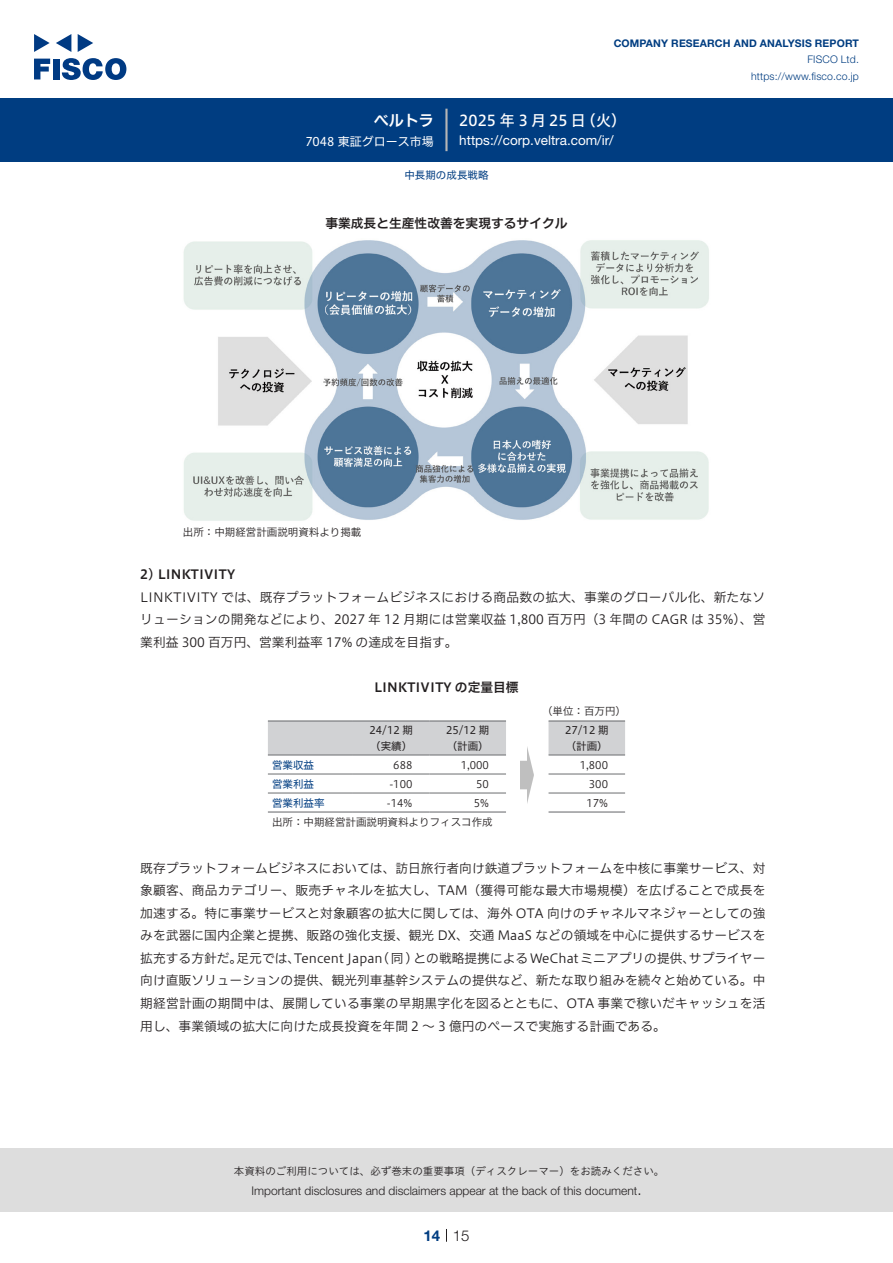
<style>
.page{position:relative;width:893px;height:1263px;background:#fff}
.page>*{position:absolute;margin:0;border:0;box-sizing:border-box;transform-origin:0 0}
.t1{font:15px "Hiragino UD Sans F Std N W5";letter-spacing:.21em;color:#fff}
.t2{font:15px "Hiragino UD Sans F Std N W6";color:#fff}
.t3{font:300 15px "Helvetica Neue LT Std";color:#231f20}
.t4{font:700 15px "Helvetica Neue LT Std";color:#003d81}
.t5{font:13.5px "Helvetica Neue LT Std";color:#fff}
.本文3mm{font:12.75px/22.5px "Hiragino UD Sans F Std N W3";color:#231f20;text-align:justify}
.チャートタイトル{font:12.75px "Hiragino UD Sans F Std N W6";color:#231f20}
.小タイトル3mm{font:12.75px "Hiragino UD Sans F Std N W6";color:#231f20}
.t6{font:300 12px "Helvetica Neue LT Std";color:#231f20}
.t7{font:12px "Hiragino UD Sans F Std N W4";color:#fff}
.t8{font:10.5px "Hiragino UD Sans Std W3";color:#231f20}
.表組み基本スタイル{font:10.5px "Hiragino UD Sans F Std N W3";color:#231f20}
.t9{font:700 10.5px "Helvetica Neue LT Std";letter-spacing:.015em;color:#003d81}
.t10{font:300 10.5px/16.5px "Helvetica Neue LT Std";letter-spacing:.015em;color:#003d81;text-align:right}
.表数字{font:10.5px "Hiragino UD Sans F Std N W3";color:#231f20}
.表上{font:10.5px "Hiragino UD Sans F Std N W4";color:#231f20}
.表左{font:10.5px "Hiragino UD Sans F Std N W4";color:#003d81}
.ヘッダー{font:10.5px "Hiragino UD Sans F Std N W4";color:#003d81}
.表単位{font:10.5px "Hiragino UD Sans F Std N W3";color:#231f20}
</style>
<div class="page">
<div style="left:0;top:1148px;width:893px;height:64px;background:#ddd"></div>
<svg style="left:34px;top:59px;width:16px;height:20px"></svg>
<div style="left:53px;top:59px;width:6px;height:20px;background:#003a83"></div>
<svg style="left:62px;top:58px;width:64px;height:22px"></svg>
<svg style="left:34px;top:34px;width:16px;height:18px"></svg>
<svg style="left:78px;top:34px;width:15px;height:18px"></svg>
<svg style="left:56px;top:34px;width:15px;height:18px"></svg>
<div style="left:0;top:98px;width:893px;height:64px;background:#003d81"></div>
<hr style="left:445px;top:109px;width:3px;height:42px;background:#b5b5b6">
<svg style="left:446px;top:1229px;width:1px;height:13px"></svg>
<img style="left:183px;top:240px;width:526px;height:281px">
<svg style="left:268px;top:721px;width:357px;height:34px;background:#d3d4d5"></svg>
<hr style="left:268px;top:755px;width:85px;height:1px;background:#6c6d70">
<hr style="left:353px;top:755px;width:76px;height:1px;background:#6c6d70">
<hr style="left:429px;top:755px;width:77px;height:1px;background:#6c6d70">
<hr style="left:268px;top:774px;width:85px;height:1px;background:#6c6d70">
<hr style="left:353px;top:774px;width:76px;height:1px;background:#6c6d70">
<hr style="left:429px;top:774px;width:77px;height:1px;background:#6c6d70">
<hr style="left:268px;top:793px;width:85px;height:1px;background:#6c6d70">
<hr style="left:353px;top:793px;width:76px;height:1px;background:#6c6d70">
<hr style="left:429px;top:793px;width:77px;height:1px;background:#6c6d70">
<hr style="left:268px;top:720px;width:85px;height:1px;background:#6c6d70">
<hr style="left:353px;top:720px;width:76px;height:1px;background:#6c6d70">
<hr style="left:429px;top:720px;width:77px;height:1px;background:#6c6d70">
<hr style="left:268px;top:811px;width:85px;height:1px;background:#6c6d70">
<hr style="left:353px;top:811px;width:76px;height:1px;background:#6c6d70">
<hr style="left:429px;top:811px;width:77px;height:1px;background:#6c6d70">
<hr style="left:549px;top:755px;width:76px;height:1px;background:#6c6d70">
<hr style="left:549px;top:774px;width:76px;height:1px;background:#6c6d70">
<hr style="left:549px;top:793px;width:76px;height:1px;background:#6c6d70">
<hr style="left:549px;top:720px;width:76px;height:1px;background:#6c6d70">
<hr style="left:549px;top:811px;width:76px;height:1px;background:#6c6d70">
<img style="left:520px;top:746px;width:14px;height:57px">
<p class="t2" style="left:374px;top:109px;width:62px">ベルトラ</p>
<p class="t7" style="left:305px;top:132px;width:130px">7048 東証グロース市場</p>
<p class="t9" style="left:614px;top:37px;width:247px">COMPANY RESEARCH AND ANALYSIS REPORT</p>
<p class="t10" style="left:751px;top:51px;width:109px">FISCO Ltd. https://www.fisco.co j p.</p>
<p class="t1" style="left:581px;top:109px;width:47px">（火(</p>
<p class="t1" style="left:459px;top:109px;width:128px">2025年3月25日</p>
<p class="t5" style="left:459px;top:132px;width:156px">https://corp.veltra.com /i r/</p>
<p class="ヘッダー" style="left:404px;top:167px;width:85px">中長期の成長戦略</p>
<p class="チャートタイトル" style="left:325px;top:214px;width:244px">事業成長と生産性改善を実現するサイクル</p>
<p class="表組み基本スタイル" style="left:183px;top:524px;width:180px">出所：中期経営計画説明資料より掲載</p>
<p class="小タイトル3mm" style="left:140px;top:565px;width:97px">2) LINKTIVITY</p>
<p class="本文3mm" style="left:140px;top:585px;width:627px">LINKTIVITY では、既存プラットフォームビジネスにおける商品数の拡大、事業のグローバル化、新たなソリューションの開発などにより、2027 年 12 月期には営業収益 1,800 百万円（3 年間の CAGR は 35%）、営業利益 300 百万円、営業利益率 17% の達成を目指す。</p>
<p class="チャートタイトル" style="left:374px;top:677px;width:146px">LINKTIVITY の定量目標</p>
<p class="表単位" style="left:542px;top:704px;width:85px">（単位：百万円(</p>
<p class="表上" style="left:369px;top:722px;width:45px">24/12 期</p>
<p class="表上" style="left:370px;top:737px;width:44px">（実績(</p>
<p class="表上" style="left:446px;top:722px;width:45px">25/12 期</p>
<p class="表上" style="left:447px;top:737px;width:43px">（計画(</p>
<p class="表上" style="left:565px;top:722px;width:45px">27/12 期</p>
<p class="表上" style="left:566px;top:737px;width:43px">（計画(</p>
<p class="表数字" style="left:580px;top:757px;width:30px">1,800</p>
<p class="表左" style="left:272px;top:756px;width:43px">営業収益</p>
<p class="表数字" style="left:393px;top:757px;width:21px">688</p>
<p class="表数字" style="left:461px;top:757px;width:30px">1,000</p>
<p class="表左" style="left:272px;top:775px;width:43px">営業利益</p>
<p class="表数字" style="left:389px;top:776px;width:25px">-100</p>
<p class="表数字" style="left:476px;top:776px;width:14px">50</p>
<p class="表数字" style="left:589px;top:776px;width:21px">300</p>
<p class="表左" style="left:272px;top:794px;width:54px">営業利益率</p>
<p class="表組み基本スタイル" style="left:272px;top:814px;width:222px">出所：中期経営計画説明資料よりフィスコ作成</p>
<p class="本文3mm" style="left:140px;top:856px;width:627px;text-align:right">既存プラットフォームビジネスにおいては、訪日旅行者向け鉄道プラットフォームを中核に事業サービス、対象顧客、商品カテゴリー、販売チャネルを拡大し、TAM（獲得可能な最大市場規模）を広げることで成長を加速する。特に事業サービスと対象顧客の拡大に関しては、海外 OTA 向けのチャネルマネジャーとしての強みを武器に国内企業と提携、販路の強化支援、観光 DX、交通 MaaS などの領域を中心に提供するサービスをサプライヤー</p>
<p class="表数字" style="left:387px;top:795px;width:27px">-14%</p>
<p class="表数字" style="left:474px;top:795px;width:17px">5%</p>
<p class="表数字" style="left:586px;top:795px;width:23px">17%</p>
<p class="本文3mm" style="left:294px;top:946px;width:403px">Tencent Japan( 同) との戦略提携による WeChat ミニアプリの提供、</p>
<p class="本文3mm" style="left:140px;top:946px;width:627px;text-align:left">拡充する方針だ。<br>向け直販ソリューションの提供、観光列車基幹システムの提供など、新たな取り組みを続々と始めている。中期経営計画の期間中は、展開している事業の早期黒字化を図るとともに、OTA 事業で稼いだキャッシュを活用し、事業領域の拡大に向けた成長投資を年間 2 ～ 3 億円のペースで実施する計画である。</p>
<p class="本文3mm" style="left:237px;top:946px;width:65px">足元では、</p>
<p class="t8" style="left:234px;top:1163px;width:432px">本資料のご利用については、必ず巻末の重要事項（ディスクレーマー）をお読みください。</p>
<p class="t3" style="left:637px;top:1180px;width:6px">.</p>
<p class="t6" style="left:251px;top:1183px;width:387px">Important disclosures and disclaimers appear at the back of this document</p>
<p class="t4" style="left:423px;top:1226px;width:18px">14</p>
<p class="t3" style="left:453px;top:1226px;width:18px">15</p>
</div>
